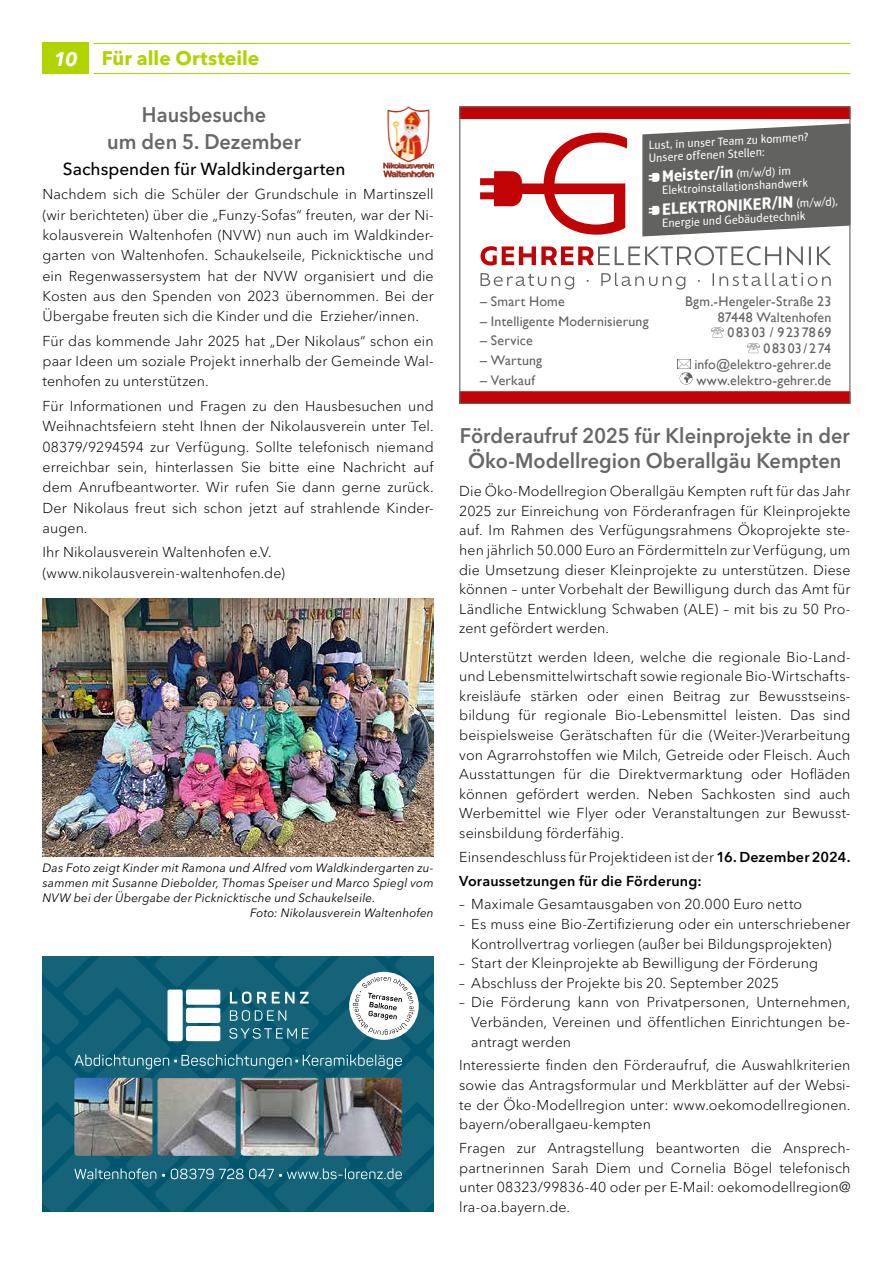
<style>
.page{position:relative;width:893px;height:1263px;background:#fff}
.page>*{position:absolute;margin:0;border:0;box-sizing:border-box;transform-origin:0 0}
.t1{font:600 21px/26.2px "Avenir Next LT Pro";color:#676767;text-align:center;scale:.95 1}
.t2{font:700 19.5px "Avenir Next LT Pro";color:#afd400}
.t3{font:500 17.25px "Avenir Next LT Pro";color:#000}
.t4{font:700 16.5px "Aptifer Sans LT Pro";color:#fff}
.t5{font:300 14.25px/19.6px "Avenir Next LT Pro";letter-spacing:.005em;color:#000;text-align:justify}
.t6{font:600 14.25px/23.9px "Avenir Next LT Pro";letter-spacing:.01em;color:#000}
.t7{font:13.8px/15.8px "Gill Sans";letter-spacing:.015em;color:#626261;text-align:right}
.t8{font:italic 12px "Avenir Next LT Pro";letter-spacing:.015em;color:#000}
.t9{font:12px/12.8px "Aptifer Sans LT Pro";color:#fff}
.s1{font-style:italic;color:#fff}
.s2{font-weight:400;font-size:12px}
.s3{font-weight:300}
</style>
<div class="page">
<hr style="left:94px;top:73px;width:756px;height:1px;background:#afd400">
<hr style="left:94px;top:43px;width:756px;height:1px;background:#afd400">
<div style="left:43px;top:43px;width:46px;height:31px;background:#afd400"></div>
<img style="left:43px;top:599px;width:391px;height:258px">
<img style="left:383px;top:106px;width:51px;height:72px">
<svg style="left:461px;top:108px;width:387px;height:294px"></svg>
<div style="left:459px;top:106px;width:391px;height:298px;border:1px solid #626261"></div>
<svg style="left:480px;top:133px;width:147px;height:102px"></svg>
<svg style="left:480px;top:246px;width:301px;height:19px"></svg>
<svg style="left:787px;top:246px;width:24px;height:19px"></svg>
<svg style="left:817px;top:246px;width:14px;height:19px"></svg>
<svg style="left:480px;top:273px;width:66px;height:13px"></svg>
<svg style="left:552px;top:276px;width:22px;height:14px"></svg>
<svg style="left:601px;top:273px;width:56px;height:13px"></svg>
<svg style="left:663px;top:276px;width:22px;height:14px"></svg>
<svg style="left:713px;top:273px;width:118px;height:13px"></svg>
<svg style="left:642px;top:123px;width:208px;height:113px;background:#727271"></svg>
<svg style="left:711px;top:327px;width:13px;height:10px"></svg>
<svg style="left:747px;top:343px;width:13px;height:10px"></svg>
<svg style="left:678px;top:359px;width:14px;height:26px"></svg>
<svg style="left:43px;top:957px;width:391px;height:255px;background:#106076"></svg>
<div style="left:349px;top:972px;width:70px;height:68px;background:#fff;border-radius:50%"></div>
<svg style="left:353px;top:977px;width:62px;height:58px"></svg>
<div style="left:168px;top:989px;width:15px;height:52px;background:#fff;border-radius:2px"></div>
<div style="left:186px;top:989px;width:34px;height:16px;background:#fff;border-radius:2px"></div>
<div style="left:186px;top:1008px;width:34px;height:15px;background:#fff;border-radius:2px"></div>
<div style="left:186px;top:1026px;width:34px;height:15px;background:#fff;border-radius:2px"></div>
<svg style="left:230px;top:991px;width:21px;height:13px"></svg>
<svg style="left:257px;top:992px;width:9px;height:11px"></svg>
<svg style="left:272px;top:992px;width:37px;height:11px"></svg>
<svg style="left:230px;top:1010px;width:56px;height:11px"></svg>
<svg style="left:229px;top:1028px;width:80px;height:11px"></svg>
<img style="left:241px;top:1078px;width:78px;height:78px">
<img style="left:74px;top:1078px;width:78px;height:78px">
<img style="left:158px;top:1078px;width:78px;height:78px">
<img style="left:324px;top:1078px;width:78px;height:78px">
<svg style="left:74px;top:1168px;width:82px;height:11px"></svg>
<svg style="left:171px;top:1168px;width:72px;height:11px"></svg>
<svg style="left:249px;top:1168px;width:153px;height:11px;background:#3e7f91"></svg>
<svg style="left:74px;top:1054px;width:328px;height:15px;background:#387b8d"></svg>
<h2 class="t2" style="left:54px;top:46px;width:207px"><span class="s1">10</span> Für alle Ortsteile</h2>
<h1 class="t1" style="left:107px;top:102px;width:206px">Hausbesuche<br>um den 5. Dezember</h1>
<p class="t3" style="left:63px;top:158px;width:284px">Sachspenden für Waldkindergarten</p>
<p class="t5" style="left:43px;top:184px;width:393px;line-height:20.2px">Nachdem sich die Schüler der Grundschule in Martinszell (wir berichteten) über die „Funzy-Sofas“ freuten, war der Ni&shy;kolausverein Waltenhofen (NVW) nun auch im Waldkinder&shy;garten von Waltenhofen. Schaukelseile, Picknicktische und ein Regenwassersystem hat der NVW organisiert und die Kosten aus den Spenden von 2023 übernommen. Bei der Übergabe freuten sich die Kinder und die Erzieher/innen.</p>
<p class="t5" style="left:43px;top:331px;width:393px;line-height:20.2px">Für das kommende Jahr 2025 hat „Der Nikolaus“ schon ein paar Ideen um soziale Projekt innerhalb der Gemeinde Wal&shy;tenhofen zu unterstützen.</p>
<p class="t5" style="left:43px;top:396px;width:393px;line-height:20.2px">Für Informationen und Fragen zu den Hausbesuchen und Weihnachtsfeiern steht Ihnen der Nikolausverein unter Tel.<br>08379/9294594 zur Verfügung. Sollte telefonisch niemand erreichbar sein, hinterlassen Sie bitte eine Nachricht auf dem Anrufbeantworter. Wir rufen Sie dann gerne zurück.<br>Der Nikolaus freut sich schon jetzt auf strahlende Kinder&shy;augen.</p>
<p class="t5" style="left:43px;top:542px;width:244px;line-height:20.2px">Ihr Nikolausverein Waltenhofen e.V. (www.nikolausverein-waltenhofen.de)</p>
<p class="t8" style="left:43px;top:861px;width:393px">Das Foto zeigt Kinder mit Ramona und Alfred vom Waldkindergarten zu-</p>
<p class="t8" style="left:43px;top:876px;width:393px">sammen mit Susanne Diebolder, Thomas Speiser und Marco Spiegl vom</p>
<p class="t8" style="left:43px;top:891px;width:334px">NVW bei der Übergabe der Picknicktische und Schaukelseile.</p>
<p class="t8" style="left:250px;top:906px;width:185px">Foto: Nikolausverein Waltenhofen</p>
<p class="t9" style="left:647px;top:139px;width:162px;rotate:-3deg">Lust, in unser Team zu kommen?<br>Unsere offenen Stellen:</p>
<p class="t4" style="left:661px;top:166px;width:131px;rotate:-3deg">Meister/in <span class="s2">(m/w/d) im</span></p>
<p class="t9" style="left:662px;top:184px;width:147px;rotate:-3deg">Elektroinstallationshandwerk</p>
<p class="t4" style="left:661px;top:199px;width:178px;rotate:-3deg">ELEKTRONIKER/IN <span class="s2">(m/w/d),</span></p>
<p class="t9" style="left:662px;top:217px;width:145px;rotate:-3deg">Energie und Gebäudetechnik</p>
<p class="t7" style="left:480px;top:294px;width:86px">– Smart Home</p>
<p class="t7" style="left:480px;top:313px;width:170px">– Intelligente Modernisierung</p>
<p class="t7" style="left:480px;top:333px;width:54px">– Service</p>
<p class="t7" style="left:480px;top:353px;width:64px">– Wartung</p>
<p class="t7" style="left:480px;top:372px;width:56px">– Verkauf</p>
<p class="t7" style="left:685px;top:294px;width:148px">Bgm.-Hengeler-Straße 23<br>87448 Waltenhofen<br>08303 / 9237869<br>08303/274 info@elektro-gehrer.de www.elektro-gehrer.de</p>
<h1 class="t1" style="left:460px;top:422px;width:412px;line-height:25.7px">Förderaufruf 2025 für Kleinprojekte in der<br>Öko-Modellregion Oberallgäu Kempten</h1>
<p class="t5" style="left:459px;top:481px;width:393px">Die Öko-Modellregion Oberallgäu Kempten ruft für das Jahr 2025 zur Einreichung von Förderanfragen für Kleinprojekte auf. Im Rahmen des Verfügungsrahmens Ökoprojekte ste&shy;hen jährlich 50.000 Euro an Fördermitteln zur Verfügung, um die Umsetzung dieser Kleinprojekte zu unterstützen. Diese können – unter Vorbehalt der Bewilligung durch das Amt für Ländliche Entwicklung Schwaben (ALE) – mit bis zu 50 Pro&shy;zent gefördert werden.</p>
<p class="t5" style="left:459px;top:647px;width:393px">Unterstützt werden Ideen, welche die regionale Bio-Land&shy;und Lebensmittelwirtschaft sowie regionale Bio-Wirtschafts&shy;kreisläufe stärken oder einen Beitrag zur Bewusstseins&shy;bildung für regionale Bio-Lebensmittel leisten. Das sind beispielsweise Gerätschaften für die (Weiter-)Verarbeitung von Agrarrohstoffen wie Milch, Getreide oder Fleisch. Auch Ausstattungen für die Direktvermarktung oder Hofläden können gefördert werden. Neben Sachkosten sind auch Werbemittel wie Flyer oder Veranstaltungen zur Bewusst&shy;seinsbildung förderfähig.</p>
<p class="t6" style="left:459px;top:845px;width:393px"><span class="s3">Einsendeschluss für Projektideen ist der</span> 16. Dezember 2024.<br>Voraussetzungen für die Förderung:</p>
<p class="t5" style="left:459px;top:895px;width:344px">– Maximale Gesamtausgaben von 20.000 Euro netto</p>
<p class="t5" style="left:459px;top:914px;width:393px;text-align:center">– Es muss eine Bio-Zertifizierung oder ein unterschriebener<br>Kontrollvertrag vorliegen (außer bei Bildungsprojekten)</p>
<p class="t5" style="left:459px;top:953px;width:360px">– Start der Kleinprojekte ab Bewilligung der Förderung</p>
<p class="t5" style="left:459px;top:973px;width:321px">– Abschluss der Projekte bis 20. September 2025</p>
<p class="t5" style="left:471px;top:993px;width:381px;text-indent:-12px">– Die Förderung kann von Privatpersonen, Unternehmen, Verbänden, Vereinen und öffentlichen Einrichtungen be&shy;antragt werden</p>
<p class="t5" style="left:459px;top:1056px;width:393px">Interessierte finden den Förderaufruf, die Auswahlkriterien sowie das Antragsformular und Merkblätter auf der Websi&shy;te der Öko-Modellregion unter: www.oekomodellregionen. bayern/oberallgaeu-kempten</p>
<p class="t5" style="left:459px;top:1138px;width:393px">Fragen zur Antragstellung beantworten die Ansprech&shy;partnerinnen Sarah Diem und Cornelia Bögel telefonisch unter 08323/99836-40 oder per E-Mail: oekomodellregion@ lra-oa.bayern.de.</p>
</div>
